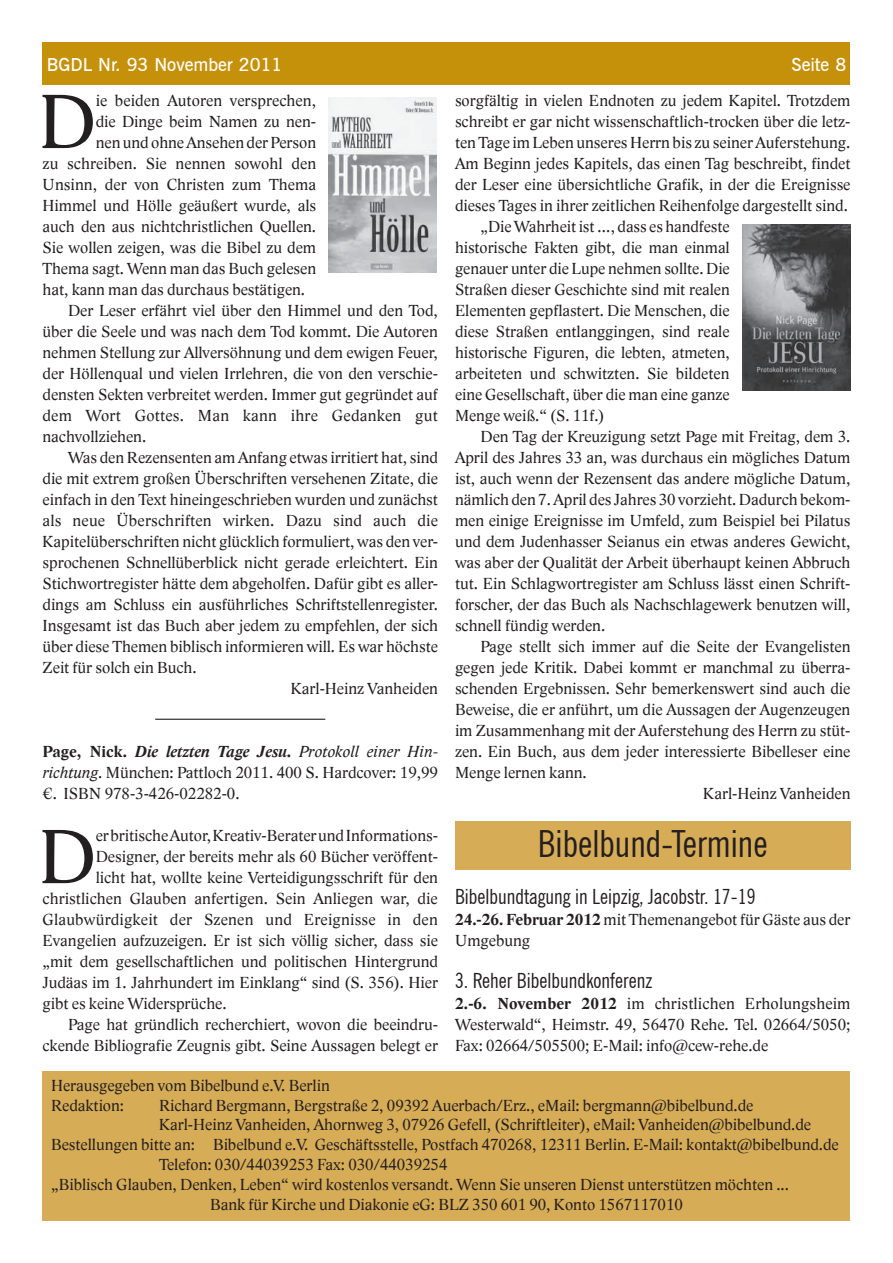
<style>
.page{position:relative;width:893px;height:1263px;background:#fff}
.page>*{position:absolute;margin:0;border:0;box-sizing:border-box;transform-origin:0 0}
.t1{font:78.45px "Lido STFCE";color:#231f20}
.t2{font:condensed 37.5px "News Gothic BT";color:#231f20}
.t3{font:condensed 21px "News Gothic BT";color:#231f20}
.t4{font:600 18px "News Gothic BT";color:#fff}
.t5{font:16.5px/21px "Lido STFCE";color:#231f20;text-align:justify}
.s1{font-weight:700}
.s2{font-weight:700;font-style:italic}
.s3{font-style:italic}
</style>
<div class="page">
<div style="left:43px;top:43px;width:807px;height:42px;background:#c5910a"></div>
<img style="left:329px;top:98px;width:108px;height:174px">
<hr style="left:155px;top:719px;width:170px;height:1px;background:#231f20">
<img style="left:742px;top:224px;width:108px;height:167px">
<div style="left:43px;top:1071px;width:807px;height:149px;background:#d7ac56"></div>
<div style="left:455px;top:821px;width:395px;height:49px;background:#d7ac56"></div>
<p class="t4" style="left:47px;top:53px;width:237px">BGDL Nr. 93 November 2011</p>
<p class="t4" style="left:791px;top:53px;width:56px">Seite 8</p>
<h1 class="t1" style="left:38px;top:75px;width:59px">D</h1>
<p class="t5" style="left:96px;top:90px;width:222px">ie beiden Autoren versprechen,</p>
<p class="t5" style="left:455px;top:90px;width:397px">sorgfältig in vielen Endnoten zu jedem Kapitel. Trotzdem</p>
<p class="t5" style="left:455px;top:111px;width:397px">schreibt er gar nicht wissenschaftlich-trocken über die letz-</p>
<p class="t5" style="left:455px;top:132px;width:397px">ten Tage im Leben unseres Herrn bis zu seiner Auferstehung.</p>
<p class="t5" style="left:455px;top:153px;width:397px">Am Beginn jedes Kapitels, das einen Tag beschreibt, findet</p>
<p class="t5" style="left:455px;top:174px;width:397px">der Leser eine übersichtliche Grafik, in der die Ereignisse</p>
<p class="t5" style="left:455px;top:195px;width:394px">dieses Tages in ihrer zeitlichen Reihenfolge dargestellt sind.</p>
<p class="t5" style="left:480px;top:216px;width:251px">„Die Wahrheit ist …, dass es handfeste</p>
<p class="t5" style="left:455px;top:237px;width:276px">historische Fakten gibt, die man einmal</p>
<p class="t5" style="left:455px;top:258px;width:276px">genauer unter die Lupe nehmen sollte. Die</p>
<p class="t5" style="left:455px;top:279px;width:276px">Straßen dieser Geschichte sind mit realen</p>
<p class="t5" style="left:455px;top:300px;width:276px">Elementen gepflastert. Die Menschen, die</p>
<p class="t5" style="left:455px;top:321px;width:276px">diese Straßen entlanggingen, sind reale</p>
<p class="t5" style="left:455px;top:342px;width:276px">historische Figuren, die lebten, atmeten,</p>
<p class="t5" style="left:455px;top:363px;width:276px">arbeiteten und schwitzten. Sie bildeten</p>
<p class="t5" style="left:455px;top:384px;width:276px">eine Gesellschaft, über die man eine ganze</p>
<p class="t5" style="left:455px;top:405px;width:151px">Menge weiß.“ (S. 11f.)</p>
<p class="t5" style="left:480px;top:426px;width:371px">Den Tag der Kreuzigung setzt Page mit Freitag, dem 3.</p>
<p class="t5" style="left:455px;top:447px;width:397px">April des Jahres 33 an, was durchaus ein mögliches Datum</p>
<p class="t5" style="left:455px;top:468px;width:397px">ist, auch wenn der Rezensent das andere mögliche Datum,</p>
<p class="t5" style="left:455px;top:489px;width:397px">nämlich den 7. April des Jahres 30 vorzieht. Dadurch bekom-</p>
<p class="t5" style="left:455px;top:510px;width:397px">men einige Ereignisse im Umfeld, zum Beispiel bei Pilatus</p>
<p class="t5" style="left:455px;top:531px;width:397px">und dem Judenhasser Seianus ein etwas anderes Gewicht,</p>
<p class="t5" style="left:455px;top:552px;width:397px">was aber der Qualität der Arbeit überhaupt keinen Abbruch</p>
<p class="t5" style="left:455px;top:573px;width:396px">tut. Ein Schlagwortregister am Schluss lässt einen Schrift-</p>
<p class="t5" style="left:455px;top:594px;width:397px">forscher, der das Buch als Nachschlagewerk benutzen will,</p>
<p class="t5" style="left:455px;top:615px;width:152px">schnell fündig werden.</p>
<p class="t5" style="left:480px;top:636px;width:371px">Page stellt sich immer auf die Seite der Evangelisten</p>
<p class="t5" style="left:455px;top:657px;width:397px">gegen jede Kritik. Dabei kommt er manchmal zu überra-</p>
<p class="t5" style="left:455px;top:678px;width:397px">schenden Ergebnissen. Sehr bemerkenswert sind auch die</p>
<p class="t5" style="left:455px;top:699px;width:397px">Beweise, die er anführt, um die Aussagen der Augenzeugen</p>
<p class="t5" style="left:455px;top:720px;width:397px">im Zusammenhang mit der Auferstehung des Herrn zu stüt-</p>
<p class="t5" style="left:455px;top:741px;width:397px">zen. Ein Buch, aus dem jeder interessierte Bibelleser eine</p>
<p class="t5" style="left:455px;top:762px;width:133px">Menge lernen kann.</p>
<p class="t5" style="left:703px;top:783px;width:149px">Karl-Heinz Vanheiden</p>
<p class="t5" style="left:96px;top:111px;width:222px">die Dinge beim Namen zu nen-</p>
<p class="t5" style="left:96px;top:132px;width:222px">nen und ohne Ansehen der Person</p>
<p class="t5" style="left:43px;top:153px;width:275px">zu schreiben. Sie nennen sowohl den</p>
<p class="t5" style="left:43px;top:174px;width:275px">Unsinn, der von Christen zum Thema</p>
<p class="t5" style="left:43px;top:195px;width:275px">Himmel und Hölle geäußert wurde, als</p>
<p class="t5" style="left:43px;top:216px;width:275px">auch den aus nichtchristlichen Quellen.</p>
<p class="t5" style="left:43px;top:237px;width:275px">Sie wollen zeigen, was die Bibel zu dem</p>
<p class="t5" style="left:43px;top:258px;width:275px">Thema sagt. Wenn man das Buch gelesen</p>
<p class="t5" style="left:43px;top:279px;width:264px">hat, kann man das durchaus bestätigen.</p>
<p class="t5" style="left:68px;top:300px;width:371px">Der Leser erfährt viel über den Himmel und den Tod,</p>
<p class="t5" style="left:43px;top:321px;width:397px">über die Seele und was nach dem Tod kommt. Die Autoren</p>
<p class="t5" style="left:43px;top:342px;width:397px">nehmen Stellung zur Allversöhnung und dem ewigen Feuer,</p>
<p class="t5" style="left:43px;top:363px;width:397px">der Höllenqual und vielen Irrlehren, die von den verschie-</p>
<p class="t5" style="left:43px;top:384px;width:397px">densten Sekten verbreitet werden. Immer gut gegründet auf</p>
<p class="t5" style="left:43px;top:405px;width:397px">dem Wort Gottes. Man kann ihre Gedanken gut</p>
<p class="t5" style="left:43px;top:426px;width:105px">nachvollziehen.</p>
<p class="t5" style="left:68px;top:447px;width:371px">Was den Rezensenten am Anfang etwas irritiert hat, sind</p>
<p class="t5" style="left:43px;top:468px;width:397px">die mit extrem großen Überschriften versehenen Zitate, die</p>
<p class="t5" style="left:43px;top:489px;width:397px">einfach in den Text hineingeschrieben wurden und zunächst</p>
<p class="t5" style="left:43px;top:510px;width:397px">als neue Überschriften wirken. Dazu sind auch die</p>
<p class="t5" style="left:43px;top:531px;width:397px">Kapitelüberschriften nicht glücklich formuliert, was den ver-</p>
<p class="t5" style="left:43px;top:552px;width:397px">sprochenen Schnellüberblick nicht gerade erleichtert. Ein</p>
<p class="t5" style="left:43px;top:573px;width:397px">Stichwortregister hätte dem abgeholfen. Dafür gibt es aller-</p>
<p class="t5" style="left:43px;top:594px;width:397px">dings am Schluss ein ausführliches Schriftstellenregister.</p>
<p class="t5" style="left:43px;top:615px;width:397px">Insgesamt ist das Buch aber jedem zu empfehlen, der sich</p>
<p class="t5" style="left:43px;top:636px;width:397px">über diese Themen biblisch informieren will. Es war höchste</p>
<p class="t5" style="left:43px;top:657px;width:156px">Zeit für solch ein Buch.</p>
<p class="t5" style="left:291px;top:678px;width:149px">Karl-Heinz Vanheiden</p>
<p class="t5" style="left:43px;top:741px;width:397px"><span class="s1">Page, Nick.</span> <span class="s2">Die letzten Tage Jesu.</span> <span class="s3">Protokoll einer Hin&shy;richtung.</span> München: Pattloch 2011. 400 S. Hardcover: 19,99 €. ISBN 978-3-426-02282-0.</p>
<h1 class="t1" style="left:38px;top:810px;width:59px">D</h1>
<p class="t5" style="left:96px;top:825px;width:344px">er britische Autor, Kreativ-Berater und Informations-</p>
<h2 class="t2" style="left:538px;top:821px;width:231px">Bibelbund-Termine</h2>
<p class="t5" style="left:96px;top:846px;width:344px">Designer, der bereits mehr als 60 Bücher veröffent-</p>
<p class="t5" style="left:96px;top:867px;width:344px">licht hat, wollte keine Verteidigungsschrift für den</p>
<p class="t5" style="left:43px;top:888px;width:397px">christlichen Glauben anfertigen. Sein Anliegen war, die</p>
<p class="t5" style="left:43px;top:909px;width:397px">Glaubwürdigkeit der Szenen und Ereignisse in den</p>
<p class="t5" style="left:43px;top:930px;width:397px">Evangelien aufzuzeigen. Er ist sich völlig sicher, dass sie</p>
<p class="t5" style="left:43px;top:951px;width:397px">„mit dem gesellschaftlichen und politischen Hintergrund</p>
<p class="t5" style="left:43px;top:972px;width:397px">Judäas im 1. Jahrhundert im Einklang“ sind (S. 356). Hier</p>
<p class="t5" style="left:43px;top:993px;width:186px">gibt es keine Widersprüche.</p>
<p class="t5" style="left:68px;top:1014px;width:371px">Page hat gründlich recherchiert, wovon die beeindru-</p>
<p class="t5" style="left:43px;top:1035px;width:397px">ckende Bibliografie Zeugnis gibt. Seine Aussagen belegt er</p>
<p class="t3" style="left:455px;top:884px;width:302px">Bibelbundtagung in Leipzig, Jacobstr. 17-19</p>
<p class="t5" style="left:455px;top:909px;width:397px"><span class="s1">24.-26. Februar 2012</span> mit Themenangebot für Gäste aus der<br>Umgebung</p>
<p class="t3" style="left:455px;top:968px;width:199px">3. Reher Bibelbundkonferenz</p>
<p class="t5" style="left:455px;top:993px;width:397px"><span class="s1">2.-6. November 2012</span> im christlichen Erholungsheim Westerwald“, Heimstr. 49, 56470 Rehe. Tel. 02664/5050; Fax: 02664/505500; E-Mail: info@cew-rehe.de</p>
<p class="t5" style="left:51px;top:1075px;width:280px;line-height:19.8px">Herausgegeben vom Bibelbund e.V. Berlin<br>Redaktion:</p>
<p class="t5" style="left:159px;top:1095px;width:596px">Richard Bergmann, Bergstraße 2, 09392 Auerbach/Erz., eMail: bergmann@bibelbund.de</p>
<p class="t5" style="left:159px;top:1114px;width:654px">Karl-Heinz Vanheiden, Ahornweg 3, 07926 Gefell, (Schriftleiter), eMail: Vanheiden@bibelbund.de</p>
<p class="t5" style="left:51px;top:1134px;width:789px">Bestellungen bitte an: Bibelbund e.V. Geschäftsstelle, Postfach 470268, 12311 Berlin. E-Mail: kontakt@bibelbund.de</p>
<p class="t5" style="left:159px;top:1154px;width:290px">Telefon: 030/44039253 Fax: 030/44039254</p>
<p class="t5" style="left:51px;top:1174px;width:739px">„Biblisch Glauben, Denken, Leben“ wird kostenlos versandt. Wenn Sie unseren Dienst unterstützen möchten ...</p>
<p class="t5" style="left:210px;top:1194px;width:474px">Bank für Kirche und Diakonie eG: BLZ 350 601 90, Konto 1567117010</p>
</div>
